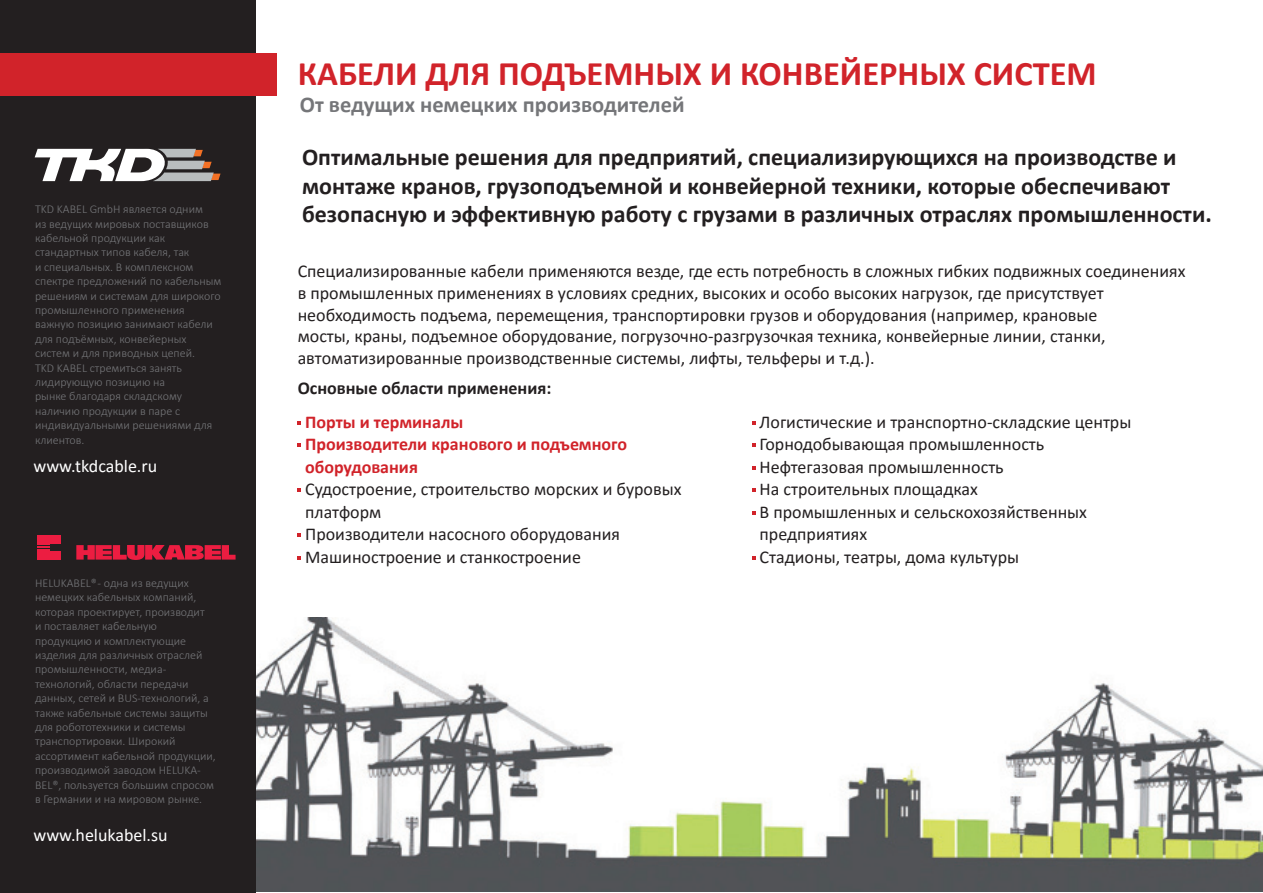
<style>
.page{position:relative;width:1263px;height:893px;background:#fff}
.page>*{position:absolute;margin:0;border:0;box-sizing:border-box;transform-origin:0 0}
.t1{font:700 34.5px "Calibri";color:#d1232a}
.t2{font:700 24px/28.8px "Calibri";color:#231f20}
.t3{font:700 22.5px "Calibri";color:#757679}
.t4{font:18px/22.5px "Calibri";color:#231f20}
.t5{font:700 18px/22.5px "Calibri";color:#d1232a}
.t6{font:18px "Calibri";color:#fff}
.t7{font:700 18px "Calibri";color:#231f20}
.t8{font:300 12px/14.4px "Calibri";color:#757679}
</style>
<div class="page">
<img style="left:255px;top:618px;width:1008px;height:273px">
<div style="left:0;top:0;width:255px;height:893px;background:#231f20"></div>
<div style="left:0;top:53px;width:276px;height:43px;background:#d1232a"></div>
<svg style="left:298px;top:421px;width:3px;height:4px"></svg>
<svg style="left:298px;top:556px;width:3px;height:4px"></svg>
<svg style="left:752px;top:421px;width:3px;height:4px"></svg>
<svg style="left:752px;top:466px;width:3px;height:4px"></svg>
<svg style="left:752px;top:511px;width:3px;height:4px"></svg>
<svg style="left:752px;top:556px;width:3px;height:4px"></svg>
<div style="left:37px;top:536px;width:24px;height:8px;background:#ec1d41"></div>
<div style="left:37px;top:551px;width:24px;height:9px;background:#ec1d41"></div>
<svg style="left:37px;top:544px;width:12px;height:7px"></svg>
<svg style="left:76px;top:545px;width:160px;height:15px;background:#b81d38"></svg>
<svg style="left:35px;top:149px;width:186px;height:32px"></svg>
<p class="t8" style="left:35px;top:202px;width:188px">TKD KABEL GmbH является одним<br>из ведущих мировых поставщиков кабельной продукции как стандартных типов кабеля, так<br>и специальных. В комплексном спектре предложений по кабельным решениям и системам для широкого промышленного применения важную позицию занимают кабели для подъёмных, конвейерных систем и для приводных цепей.<br>TKD KABEL стремиться занять лидирующую позицию на<br>рынке благодаря складскому наличию продукции в паре с индивидуальными решениями для клиентов.</p>
<h3 class="t6" style="left:33px;top:453px;width:125px">www.tkdcable.ru</h3>
<p class="t8" style="left:35px;top:576px;width:182px">HELUKABEL® - одна из ведущих немецких кабельных компаний, которая проектирует, производит<br>и поставляет кабельную продукцию и комплектующие изделия для различных отраслей промышленности, медиа&shy;технологий, области передачи данных, сетей и BUS-технологий, а также кабельные системы защиты для робототехники и системы транспортировки. Широкий ассортимент кабельной продукции, производимой заводом HELUKA-<br>BEL®, пользуется большим спросом в Германии и на мировом рынке.</p>
<h3 class="t6" style="left:33px;top:822px;width:136px">www.helukabel.su</h3>
<h1 class="t1" style="left:298px;top:50px;width:801px">КАБЕЛИ ДЛЯ ПОДЪЕМНЫХ И КОНВЕЙЕРНЫХ СИСТЕМ</h1>
<h3 class="t3" style="left:300px;top:89px;width:386px">От ведущих немецких производителей</h3>
<p class="t2" style="left:302px;top:142px;width:911px">Оптимальные решения для предприятий, специализирующихся на производстве и монтаже кранов, грузоподъемной и конвейерной техники, которые обеспечивают безопасную и эффективную работу с грузами в различных отраслях промышленности.</p>
<p class="t4" style="left:298px;top:260px;width:889px;line-height:21.6px">Специализированные кабели применяются везде, где есть потребность в сложных гибких подвижных соединениях в промышленных применениях в условиях средних, высоких и особо высоких нагрузок, где присутствует необходимость подъема, перемещения, транспортировки грузов и оборудования (например, крановые<br>мосты, краны, подъемное оборудование, погрузочно-разгрузочкая техника, конвейерные линии, станки, автоматизированные производственные системы, лифты, тельферы и т.д.).</p>
<h3 class="t7" style="left:298px;top:375px;width:255px">Основные области применения:</h3>
<h3 class="t5" style="left:305px;top:410px;width:324px">Порты и терминалы<br>Производители кранового и подъемного оборудования</h3>
<h3 class="t4" style="left:305px;top:477px;width:378px">Судостроение, строительство морских и буровых платформ<br>Производители насосного оборудования Машиностроение и станкостроение</h3>
<h3 class="t4" style="left:760px;top:410px;width:373px">Логистические и транспортно-складские центры<br>Горнодобывающая промышленность<br>Нефтегазовая промышленность<br>На строительных площадках<br>В промышленных и сельскохозяйственных предприятиях<br>Стадионы, театры, дома культуры</h3>
</div>
